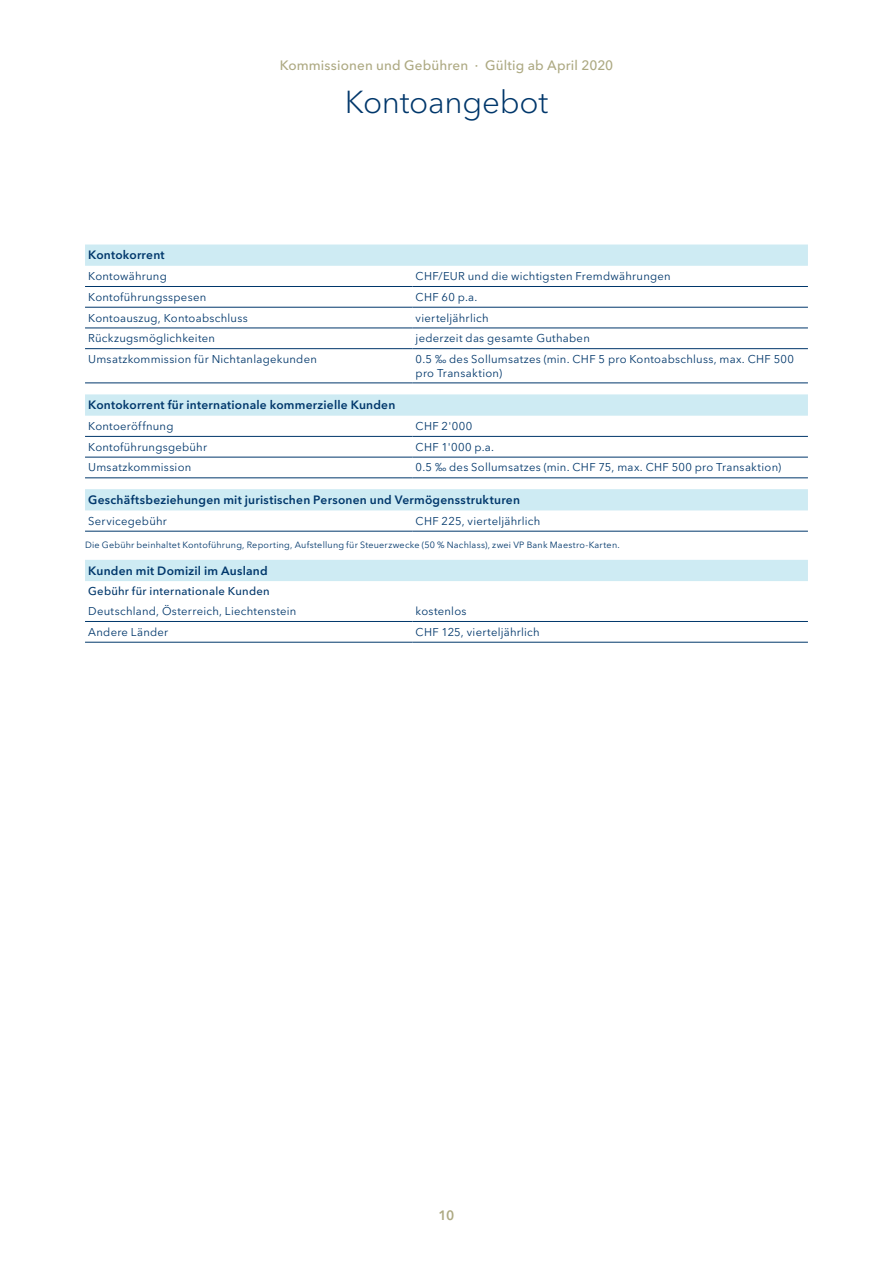
<style>
.page{position:relative;width:893px;height:1263px;background:#fff}
.page>*{position:absolute;margin:0;border:0;box-sizing:border-box;transform-origin:0 0}
.t1{font:300 31.5px "VP Next";letter-spacing:-.01em;color:#00376b}
.t2{font:500 13.5px "VP Next";letter-spacing:.01em;color:#ada982}
.t3{font:600 13.5px "VP Next";color:#ada982}
.t4{font:600 12px "VP Next";letter-spacing:.02em;color:#00376b}
.t5{font:11.25px/13.5px "VP Next";letter-spacing:.02em;color:#00376b}
.t6{font:500 11.25px "VP Next";letter-spacing:.025em;color:#00376b}
.t7{font:9px "VP Next";letter-spacing:.025em;color:#00376b}
</style>
<div class="page">
<svg style="left:85px;top:244px;width:723px;height:337px"></svg>
<hr style="left:85px;top:307px;width:327px;height:1px;background:#00376b">
<hr style="left:85px;top:328px;width:327px;height:1px;background:#00376b">
<hr style="left:85px;top:348px;width:327px;height:1px;background:#00376b">
<hr style="left:85px;top:436px;width:327px;height:1px;background:#00376b">
<hr style="left:85px;top:457px;width:327px;height:1px;background:#00376b">
<hr style="left:85px;top:642px;width:327px;height:1px;background:#00376b">
<hr style="left:412px;top:307px;width:396px;height:1px;background:#00376b">
<hr style="left:412px;top:328px;width:396px;height:1px;background:#00376b">
<hr style="left:412px;top:348px;width:396px;height:1px;background:#00376b">
<hr style="left:412px;top:436px;width:396px;height:1px;background:#00376b">
<hr style="left:412px;top:457px;width:396px;height:1px;background:#00376b">
<hr style="left:412px;top:642px;width:396px;height:1px;background:#00376b">
<hr style="left:85px;top:383px;width:327px;height:1px;background:#00376b">
<hr style="left:412px;top:383px;width:396px;height:1px;background:#00376b">
<hr style="left:85px;top:478px;width:327px;height:1px;background:#00376b">
<hr style="left:412px;top:478px;width:396px;height:1px;background:#00376b">
<hr style="left:85px;top:286px;width:327px;height:1px;background:#00376b">
<hr style="left:412px;top:286px;width:396px;height:1px;background:#00376b">
<hr style="left:85px;top:531px;width:327px;height:1px;background:#00376b">
<hr style="left:412px;top:531px;width:396px;height:1px;background:#00376b">
<hr style="left:85px;top:621px;width:327px;height:1px;background:#00376b">
<hr style="left:412px;top:621px;width:396px;height:1px;background:#00376b">
<p class="t2" style="left:280px;top:57px;width:335px">Kommissionen und Gebühren · Gültig ab April 2020</p>
<h1 class="t1" style="left:345px;top:83px;width:205px">Kontoangebot</h1>
<p class="t4" style="left:88px;top:248px;width:78px">Kontokorrent</p>
<p class="t5" style="left:88px;top:269px;width:80px">Kontowährung</p>
<p class="t5" style="left:416px;top:269px;width:257px">CHF/EUR und die wichtigsten Fremdwährungen</p>
<p class="t5" style="left:88px;top:290px;width:119px">Kontoführungsspesen</p>
<p class="t5" style="left:416px;top:290px;width:63px">CHF 60 p.a.</p>
<p class="t5" style="left:88px;top:311px;width:161px">Kontoauszug, Kontoabschluss</p>
<p class="t5" style="left:416px;top:311px;width:74px">vierteljährlich</p>
<p class="t5" style="left:88px;top:332px;width:128px">Rückzugsmöglichkeiten</p>
<p class="t5" style="left:416px;top:332px;width:176px">jederzeit das gesamte Guthaben</p>
<p class="t5" style="left:88px;top:352px;width:230px">Umsatzkommission für Nichtanlagekunden</p>
<p class="t5" style="left:416px;top:352px;width:380px">0.5 ‰ des Sollumsatzes (min. CHF 5 pro Kontoabschluss, max. CHF 500 pro Transaktion)</p>
<p class="t4" style="left:88px;top:398px;width:309px">Kontokorrent für internationale kommerzielle Kunden</p>
<p class="t5" style="left:88px;top:419px;width:87px">Kontoeröffnung</p>
<p class="t5" style="left:416px;top:419px;width:58px">CHF 2'000</p>
<p class="t5" style="left:88px;top:440px;width:120px">Kontoführungsgebühr</p>
<p class="t5" style="left:416px;top:440px;width:80px">CHF 1'000 p.a.</p>
<p class="t5" style="left:88px;top:461px;width:105px">Umsatzkommission</p>
<p class="t5" style="left:416px;top:461px;width:367px">0.5 ‰ des Sollumsatzes (min. CHF 75, max. CHF 500 pro Transaktion)</p>
<p class="t4" style="left:88px;top:493px;width:433px">Geschäftsbeziehungen mit juristischen Personen und Vermögensstrukturen</p>
<p class="t5" style="left:88px;top:514px;width:80px">Servicegebühr</p>
<p class="t5" style="left:416px;top:514px;width:126px">CHF 225, vierteljährlich</p>
<p class="t7" style="left:85px;top:540px;width:536px">Die Gebühr beinhaltet Kontoführung, Reporting, Aufstellung für Steuerzwecke (50 % Nachlass), zwei VP Bank Maestro-Karten.</p>
<p class="t4" style="left:88px;top:563px;width:181px">Kunden mit Domizil im Ausland</p>
<p class="t6" style="left:88px;top:585px;width:183px">Gebühr für internationale Kunden</p>
<p class="t5" style="left:88px;top:604px;width:210px">Deutschland, Österreich, Liechtenstein</p>
<p class="t5" style="left:416px;top:604px;width:52px">kostenlos</p>
<p class="t5" style="left:88px;top:625px;width:82px">Andere Länder</p>
<p class="t5" style="left:416px;top:625px;width:126px">CHF 125, vierteljährlich</p>
<p class="t3" style="left:439px;top:1207px;width:17px">10</p>
</div>
